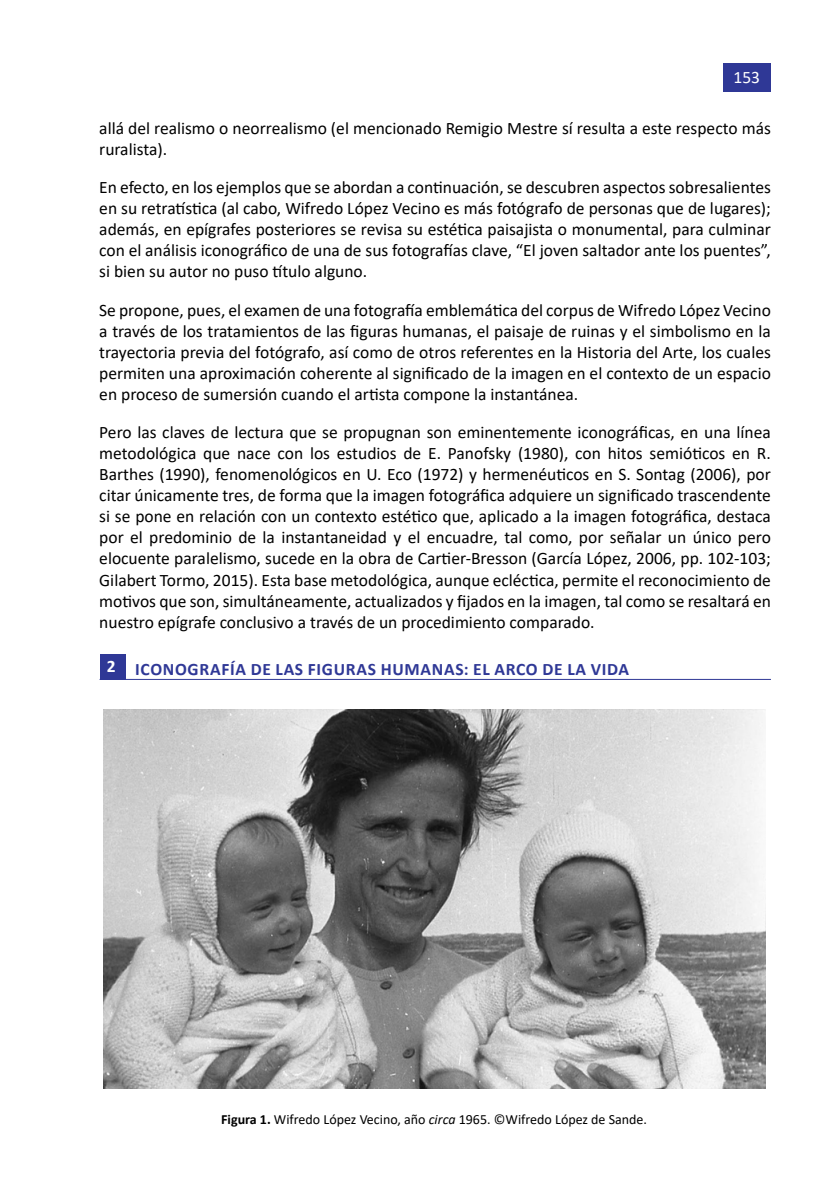
<style>
.page{position:relative;width:834px;height:1191px;background:#fff}
.page>*{position:absolute;margin:0;border:0;box-sizing:border-box;transform-origin:0 0}
.t1{font:17.5px/21px "Calibri";color:#000;text-align:justify}
.t2{font:700 17.5px "Calibri";letter-spacing:.04em;color:#2f3896}
.t3{font:17.5px "Calibri";color:#fff}
.t4{font:14px "Calibri";color:#000}
.s1{color:#fff}
.s2{font-weight:700}
.s3{font-style:italic}
</style>
<div class="page">
<div style="left:723px;top:63px;width:47px;height:29px;background:#2f3896"></div>
<div style="left:100px;top:654px;width:25px;height:26px;background:#2f3896"></div>
<hr style="left:100px;top:679px;width:670px;height:1px;background:#2f3896">
<img style="left:103px;top:709px;width:662px;height:379px">
<p class="t3" style="left:733px;top:65px;width:28px">153</p>
<p class="t1" style="left:99px;top:117px;width:673px">allá del realismo o neorrealismo (el mencionado Remigio Mestre sí resulta a este respecto más ruralista).</p>
<p class="t1" style="left:99px;top:177px;width:673px">En efecto, en los ejemplos que se abordan a continuación, se descubren aspectos sobresalientes en su retratística (al cabo, Wifredo López Vecino es más fotógrafo de personas que de lugares); además, en epígrafes posteriores se revisa su estética paisajista o monumental, para culminar con el análisis iconográfico de una de sus fotografías clave, “El joven saltador ante los puentes”, si bien su autor no puso título alguno.</p>
<p class="t1" style="left:99px;top:299px;width:673px">Se propone, pues, el examen de una fotografía emblemática del corpus de Wifredo López Vecino a través de los tratamientos de las figuras humanas, el paisaje de ruinas y el simbolismo en la trayectoria previa del fotógrafo, así como de otros referentes en la Historia del Arte, los cuales permiten una aproximación coherente al significado de la imagen en el contexto de un espacio en proceso de sumersión cuando el artista compone la instantánea.</p>
<p class="t1" style="left:99px;top:422px;width:673px">Pero las claves de lectura que se propugnan son eminentemente iconográficas, en una línea metodológica que nace con los estudios de E. Panofsky (1980), con hitos semióticos en R.<br>Barthes (1990), fenomenológicos en U. Eco (1972) y hermenéuticos en S. Sontag (2006), por citar únicamente tres, de forma que la imagen fotográfica adquiere un significado trascendente si se pone en relación con un contexto estético que, aplicado a la imagen fotográfica, destaca por el predominio de la instantaneidad y el encuadre, tal como, por señalar un único pero elocuente paralelismo, sucede en la obra de Cartier-Bresson (García López, 2006, pp. 102-103; Gilabert Tormo, 2015). Esta base metodológica, aunque ecléctica, permite el reconocimiento de motivos que son, simultáneamente, actualizados y fijados en la imagen, tal como se resaltará en nuestro epígrafe conclusivo a través de un procedimiento comparado.</p>
<p class="t2" style="left:107px;top:656px;width:523px"><span class="s1">2</span> ICONOGRAFÍA DE LAS FIGURAS HUMANAS: EL ARCO DE LA VIDA</p>
<p class="t4" style="left:221px;top:1109px;width:427px"><span class="s2">Figura 1.</span> Wifredo López Vecino, año <span class="s3">circa</span> 1965. ©Wifredo López de Sande.</p>
</div>
